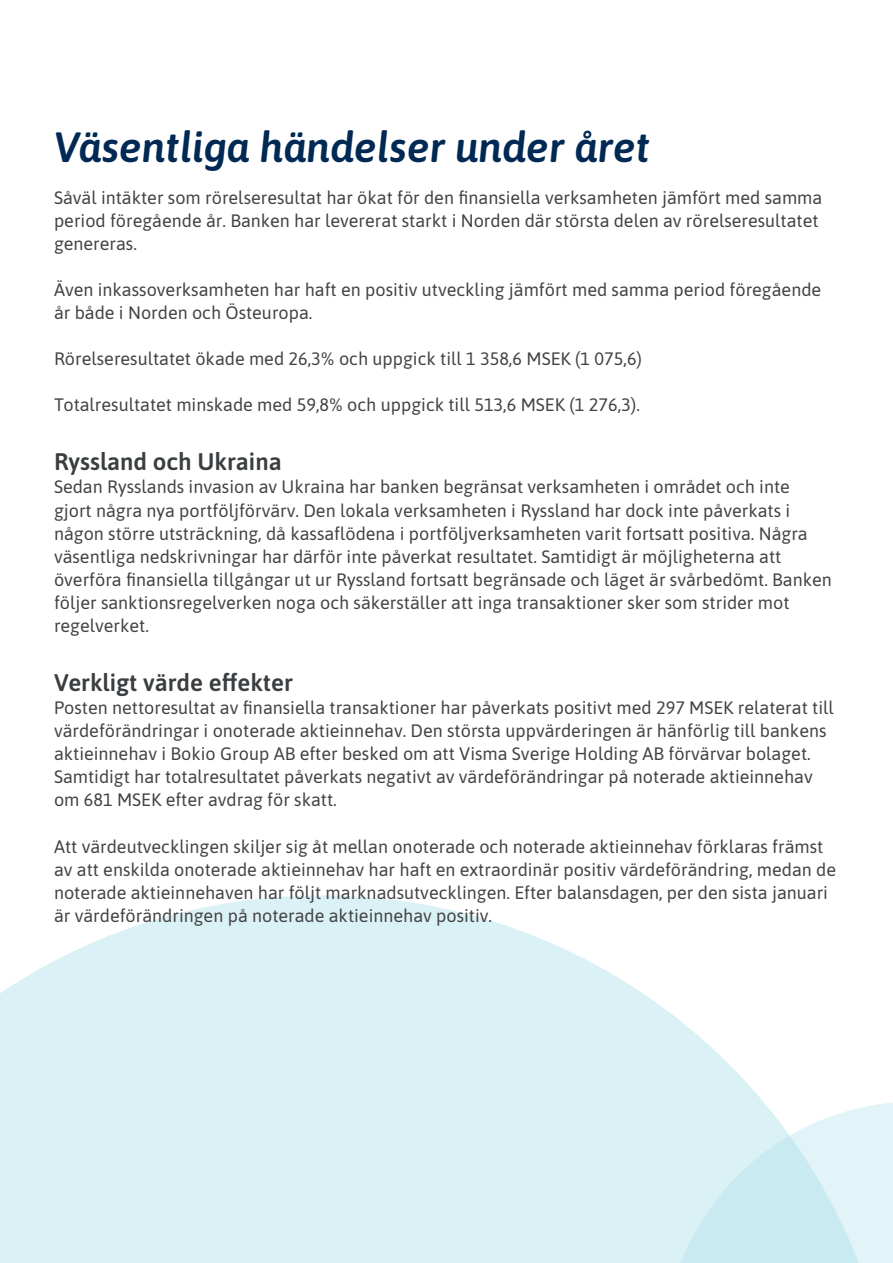
<style>
.page{position:relative;width:893px;height:1263px;background:#fff}
.page>*{position:absolute;margin:0;border:0;box-sizing:border-box;transform-origin:0 0}
.t1{font:italic 600 42.3px "Asap";color:#002953}
.t2{font:600 24px "Asap";color:#3a3e40}
.t3{font:18px/23.1px "Asap";color:#434343}
</style>
<div class="page">
<svg style="left:0;top:895px;width:762px;height:368px;background:#dff2f6"></svg>
<svg style="left:663px;top:1101px;width:230px;height:162px;background:#d8f0f4"></svg>
<p class="t1" style="left:54px;top:119px;width:598px">Väsentliga händelser under året</p>
<p class="t3" style="left:54px;top:185px;width:770px">Såväl intäkter som rörelseresultat har ökat för den finansiella verksamheten jämfört med samma period föregående år. Banken har levererat starkt i Norden där största delen av rörelseresultatet genereras.</p>
<p class="t3" style="left:54px;top:277px;width:769px">Även inkassoverksamheten har haft en positiv utveckling jämfört med samma period föregående år både i Norden och Östeuropa.</p>
<p class="t3" style="left:54px;top:346px;width:590px">Rörelseresultatet ökade med 26,3% och uppgick till 1 358,6 MSEK (1 075,6)</p>
<p class="t3" style="left:54px;top:392px;width:587px">Totalresultatet minskade med 59,8% och uppgick till 513,6 MSEK (1 276,3).</p>
<p class="t2" style="left:54px;top:445px;width:229px">Ryssland och Ukraina</p>
<p class="t3" style="left:54px;top:475px;width:779px">Sedan Rysslands invasion av Ukraina har banken begränsat verksamheten i området och inte gjort några nya portföljförvärv. Den lokala verksamheten i Ryssland har dock inte påverkats i någon större utsträckning, då kassaflödena i portföljverksamheten varit fortsatt positiva. Några väsentliga nedskrivningar har därför inte påverkat resultatet. Samtidigt är möjligheterna att överföra finansiella tillgångar ut ur Ryssland fortsatt begränsade och läget är svårbedömt. Banken följer sanktionsregelverken noga och säkerställer att inga transaktioner sker som strider mot regelverket.</p>
<p class="t2" style="left:54px;top:666px;width:240px">Verkligt värde effekter</p>
<p class="t3" style="left:54px;top:695px;width:781px">Posten nettoresultat av finansiella transaktioner har påverkats positivt med 297 MSEK relaterat till värdeförändringar i onoterade aktieinnehav. Den största uppvärderingen är hänförlig till bankens aktieinnehav i Bokio Group AB efter besked om att Visma Sverige Holding AB förvärvar bolaget.</p>
<p class="t3" style="left:54px;top:765px;width:760px">Samtidigt har totalresultatet påverkats negativt av värdeförändringar på noterade aktieinnehav om 681 MSEK efter avdrag för skatt.</p>
<p class="t3" style="left:54px;top:834px;width:784px">Att värdeutvecklingen skiljer sig åt mellan onoterade och noterade aktieinnehav förklaras främst av att enskilda onoterade aktieinnehav har haft en extraordinär positiv värdeförändring, medan de noterade aktieinnehaven har följt marknadsutvecklingen. Efter balansdagen, per den sista januari är värdeförändringen på noterade aktieinnehav positiv.</p>
</div>
